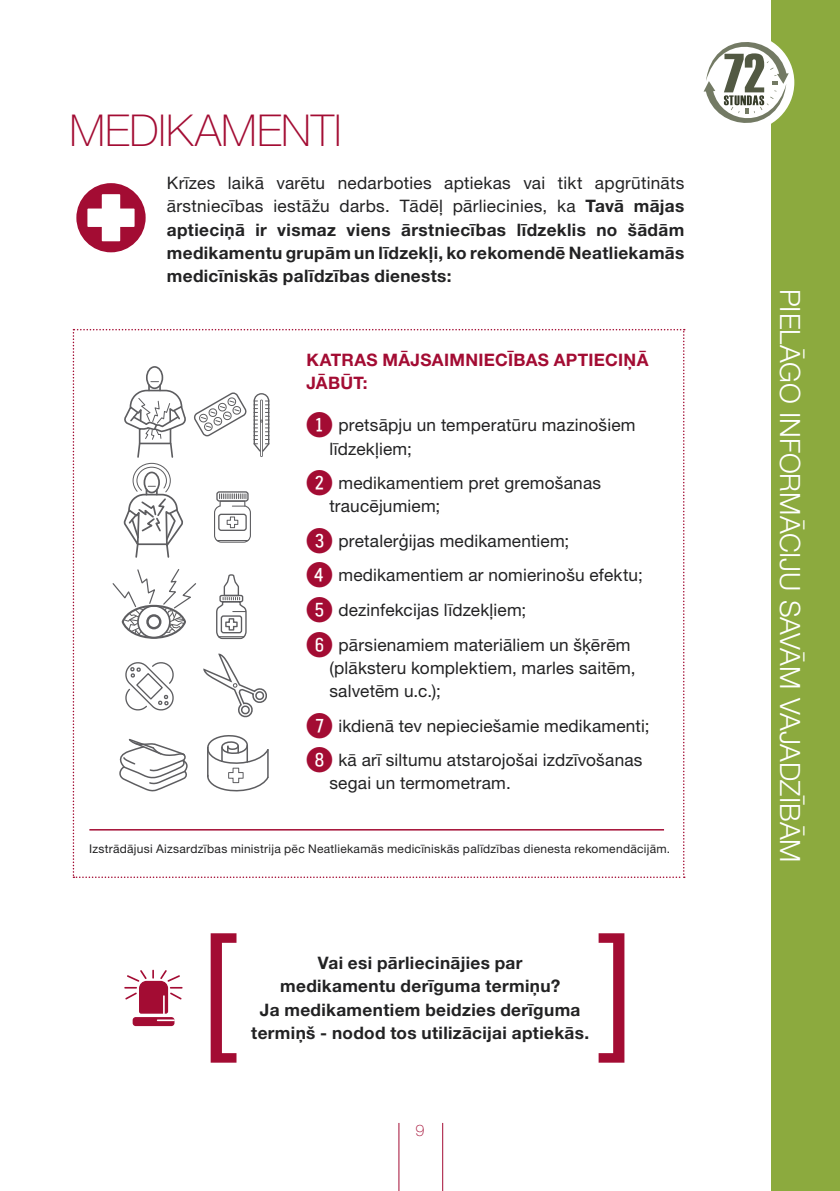
<style>
.page{position:relative;width:840px;height:1191px;background:#fff}
.page>*{position:absolute;margin:0;border:0;box-sizing:border-box;transform-origin:0 0}
.t1{font:condensed 144px "Helvetica Neue LT Pro";color:#a30c33}
.t2{font:100 44px "Helvetica Neue LT Pro";color:#a30c33}
.t3{font:300 28px "Helvetica Neue LT Pro";color:#fff}
.t4{font:700 17.2px/23.2px "Helvetica Neue LT Pro";letter-spacing:.02em;color:#222223;text-align:justify}
.t5{font:17.2px/34.6px "Helvetica Neue LT Pro";letter-spacing:.01em;color:#222223}
.t6{font:700 17.2px/23.2px "Helvetica Neue LT Pro";letter-spacing:.015em;color:#a30c33}
.t7{font:100 16px "Helvetica Neue LT Pro";color:#a30c33}
.t8{font:12px "Helvetica Neue LT Pro";letter-spacing:.02em;color:#222223}
.s1{font-weight:400}
.s2{font-family:"Fyra Numeric Circle Closed";font-size:34px;color:#a30c33}
</style>
<div class="page">
<div style="left:771px;top:0;width:68px;height:1191px;background:#8caa3e"></div>
<hr style="left:442px;top:1123px;width:1px;height:68px;background:#a30c33">
<hr style="left:398px;top:1123px;width:1px;height:68px;background:#a30c33">
<div style="left:697px;top:34px;width:96px;height:97px;background:#fff;border-radius:50%"></div>
<svg style="left:703px;top:41px;width:85px;height:83px"></svg>
<div style="left:76px;top:183px;width:69px;height:69px;background:#a30c33;border-radius:50%"></div>
<svg style="left:87px;top:194px;width:47px;height:47px"></svg>
<svg style="left:73px;top:329px;width:611px;height:549px"></svg>
<hr style="left:217px;top:540px;width:31px;height:1px;background:#5d5d60">
<div style="left:132px;top:1017px;width:42px;height:9px;background:#a30c33;border-radius:3px"></div>
<svg style="left:124px;top:969px;width:58px;height:52px"></svg>
<h2 class="t2" style="left:69px;top:106px;width:273px">MEDIKAMENTI</h2>
<p class="t4" style="left:167px;top:171px;width:519px"><span class="s1">Krīzes laikā varētu nedarboties aptiekas vai tikt apgrūtināts ārstniecības iestāžu darbs. Tādēļ pārliecinies, ka</span> Tavā mājas aptieciņā ir vismaz viens ārstniecības līdzeklis no šādām medikamentu grupām un līdzekļi, ko rekomendē Neatliekamās medicīniskās palīdzības dienests:</p>
<p class="t6" style="left:306px;top:348px;width:343px">KATRAS MĀJSAIMNIECĪBAS APTIECIŅĀ<br>JĀBŪT:</p>
<p class="t5" style="left:329px;top:413px;width:307px;line-height:23.2px;text-indent:-24px"><span class="s2">1</span> pretsāpju un temperatūru mazinošiem līdzekļiem;</p>
<p class="t5" style="left:329px;top:471px;width:273px;line-height:23.2px;text-indent:-24px"><span class="s2">2</span> medikamentiem pret gremošanas traucējumiem;</p>
<p class="t5" style="left:305px;top:523px;width:339px"><span class="s2">3</span> pretalerģijas medikamentiem;<br><span class="s2">4</span> medikamentiem ar nomierinošu efektu; <span class="s2">5</span> dezinfekcijas līdzekļiem;<br><span class="s2">6</span> pārsienamiem materiāliem un šķērēm</p>
<p class="t5" style="left:329px;top:656px;width:308px;line-height:23.2px">(plāksteru komplektiem, marles saitēm, salvetēm u.c.);</p>
<p class="t5" style="left:305px;top:708px;width:345px"><span class="s2">7</span> ikdienā tev nepieciešamie medikamenti;<br><span class="s2">8</span> kā arī siltumu atstarojošai izdzīvošanas</p>
<p class="t5" style="left:329px;top:765px;width:183px">segai un termometram.</p>
<p class="t8" style="left:89px;top:841px;width:582px">Izstrādājusi Aizsardzības ministrija pēc Neatliekamās medicīniskās palīdzības dienesta rekomendācijām.</p>
<h1 class="t1" style="left:199px;top:902px;width:39px">[</h1>
<p class="t4" style="left:260px;top:951px;width:322px;text-align:center">Vai esi pārliecinājies par medikamentu derīguma termiņu?<br>Ja medikamentiem beidzies derīguma</p>
<p class="t4" style="left:251px;top:1020px;width:339px">termiņš - nodod tos utilizācijai aptiekās.</p>
<p class="t7" style="left:415px;top:1120px;width:10px">9</p>
<h3 class="t3" style="left:806px;top:289px;width:575px;rotate:90deg">PIELĀGO INFORMĀCIJU SAVĀM VAJADZĪBĀM</h3>
</div>
